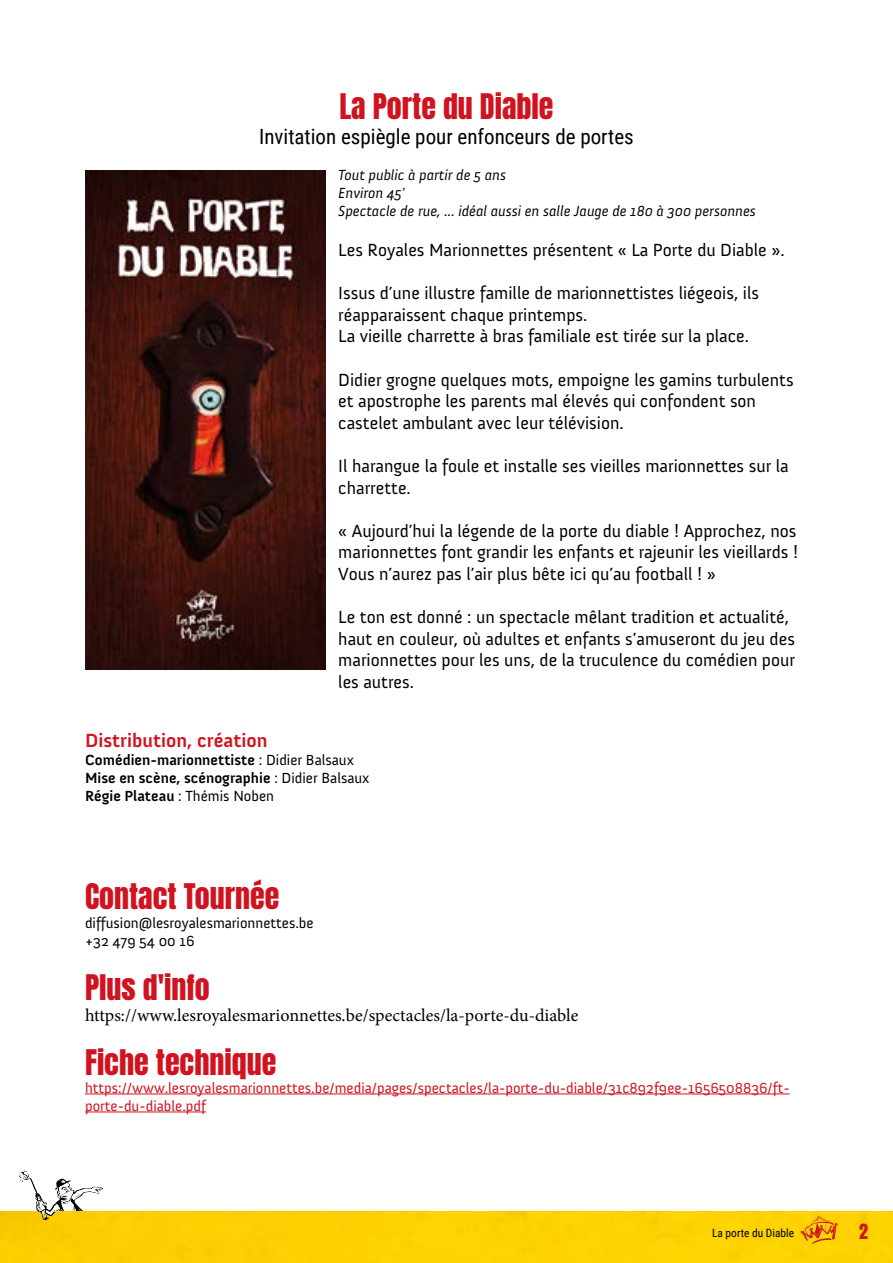
<style>
.page{position:relative;width:893px;height:1263px;background:#fff}
.page>*{position:absolute;margin:0;border:0;box-sizing:border-box;transform-origin:0 0}
.t1{font:30px "Anton";color:#d0131f}
.t2{font:21px "Roboto Condensed";color:#000}
.t3{font:700 19.5px "Anivers";color:#d0131f}
.t4{font:18px/21.6px "Anivers";color:#000}
.t5{font:18px "Minion Pro";color:#000}
.t6{font:18px "Anton";color:#d0131f}
.t7{font:15px/18px "Anivers";color:#d0131f}
.t8{font:700 15px/18px "Anivers";color:#000}
.t9{font:italic 15px/18px "Anivers";color:#000}
.t10{font:15px/18px "Anivers";color:#000}
.t11{font:11.4px "Roboto Condensed";color:#000}
.s1{font-weight:400}
</style>
<div class="page">
<div style="left:0;top:1212px;width:893px;height:51px;background:#fed202"></div>
<svg style="left:800px;top:1215px;width:38px;height:29px"></svg>
<svg style="left:20px;top:1171px;width:82px;height:77px"></svg>
<hr style="left:85px;top:1093px;width:705px;height:1px;background:#d0131f">
<hr style="left:85px;top:1111px;width:121px;height:1px;background:#d0131f">
<img style="left:85px;top:170px;width:241px;height:500px">
<h1 class="t1" style="left:339px;top:91px;width:216px">La Porte du Diable</h1>
<p class="t2" style="left:259px;top:122px;width:376px">Invitation espiègle pour enfonceurs de portes</p>
<p class="t9" style="left:338px;top:167px;width:419px">Tout public à partir de 5 ans<br>Environ 45'<br>Spectacle de rue, ... idéal aussi en salle Jauge de 180 à 300 personnes</p>
<p class="t4" style="left:338px;top:239px;width:448px">Les Royales Marionnettes présentent « La Porte du Diable ».</p>
<p class="t4" style="left:338px;top:283px;width:422px">Issus d’une illustre famille de marionnettistes liégeois, ils réapparaissent chaque printemps.<br>La vieille charrette à bras familiale est tirée sur la place.</p>
<p class="t4" style="left:338px;top:369px;width:457px">Didier grogne quelques mots, empoigne les gamins turbulents et apostrophe les parents mal élevés qui confondent son castelet ambulant avec leur télévision.</p>
<p class="t4" style="left:338px;top:455px;width:452px">Il harangue la foule et installe ses vieilles marionnettes sur la charrette.</p>
<p class="t4" style="left:338px;top:520px;width:461px;text-align:justify">« Aujourd’hui la légende de la porte du diable ! Approchez, nos marionnettes font grandir les enfants et rajeunir les vieillards !<br>Vous n’aurez pas l’air plus bête ici qu’au football ! »</p>
<p class="t4" style="left:338px;top:607px;width:458px">Le ton est donné : un spectacle mêlant tradition et actualité, haut en couleur, où adultes et enfants s’amuseront du jeu des marionnettes pour les uns, de la truculence du comédien pour les autres.</p>
<p class="t3" style="left:85px;top:730px;width:184px">Distribution, création</p>
<p class="t8" style="left:85px;top:752px;width:286px">Comédien-marionnettiste <span class="s1">: Didier Balsaux<br></span>Mise en scène, scénographie <span class="s1">: Didier Balsaux<br></span>Régie Plateau <span class="s1">: Thémis Noben</span></p>
<h1 class="t1" style="left:85px;top:881px;width:196px">Contact Tournée</h1>
<p class="t10" style="left:85px;top:914px;width:230px">diffusion@lesroyalesmarionnettes.be +32 479 54 00 16</p>
<h1 class="t1" style="left:85px;top:971px;width:126px">Plus d'info</h1>
<p class="t5" style="left:85px;top:1003px;width:495px">https://www.lesroyalesmarionnettes.be/spectacles/la-porte-du-diable</p>
<h1 class="t1" style="left:85px;top:1047px;width:193px">Fiche technique</h1>
<p class="t7" style="left:85px;top:1079px;width:706px">https://www.lesroyalesmarionnettes.be/media/pages/spectacles/la-porte-du-diable/31c892f9ee-1656508836/ft&shy;porte-du-diable.pdf</p>
<p class="t11" style="left:712px;top:1224px;width:83px">La porte du Diable</p>
<p class="t6" style="left:859px;top:1222px;width:10px">2</p>
</div>
